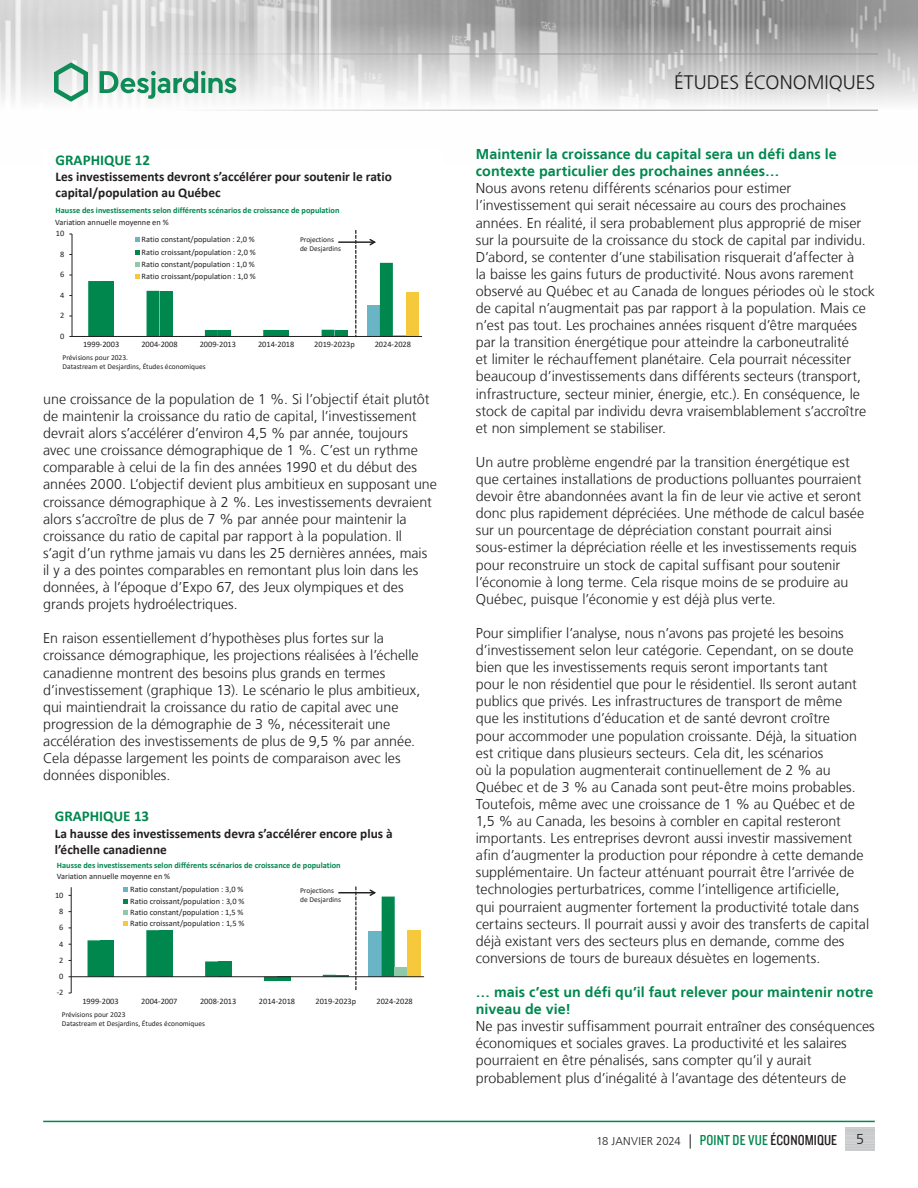
<style>
.page{position:relative;width:918px;height:1188px;background:#fff}
.page>*{position:absolute;margin:0;border:0;box-sizing:border-box;transform-origin:0 0}
.t1{font:300 19.5px "Frutiger LT";color:#231f20}
.t2{font:700 15px "Calibri";color:#00874e}
.t3{font:300 14.25px/17.1px "Frutiger LT";color:#231f20}
.Texte_Titre{font:700 14.25px/17.1px "Frutiger LT";letter-spacing:.005em;color:#00874e}
.t4{font:700 13.35px/15.9px "Calibri";color:#231f20}
.t5{font:300 11.25px "Frutiger LT";letter-spacing:.005em;color:#231f20}
.t6{font:8.4px/12.3px "Calibri";color:#231f20;text-align:justify}
.t7{font:700 8.4px/11.4px "Calibri";color:#00874e}
.t8{font:7.5px/9px "Calibri";color:#231f20}
.s1{font-weight:400;color:#231f20}
.s2{font-size:14.25px}
.s3{font-family:"Knockout 29 Junior Ltweight";font-weight:400;font-size:15px;color:#00874e}
.s4{font-family:"Knockout 29 Junior Ltweight";font-weight:400;font-size:15px}
</style>
<div class="page">
<img style="left:0;top:0;width:918px;height:110px">
<hr style="left:0;top:54px;width:878px;height:1px;background:#939598">
<hr style="left:0;top:110px;width:878px;height:1px;background:#939598">
<svg style="left:54px;top:62px;width:34px;height:40px"></svg>
<svg style="left:100px;top:71px;width:136px;height:28px"></svg>
<hr style="left:43px;top:1121px;width:832px;height:1px;background:#00874e">
<div style="left:406px;top:292px;width:13px;height:44px;background:#f6c93c"></div>
<hr style="left:72px;top:234px;width:1px;height:102px;background:#231f20">
<hr style="left:72px;top:336px;width:350px;height:1px;background:#231f20">
<svg style="left:88px;top:230px;width:318px;height:106px"></svg>
<div style="left:395px;top:967px;width:13px;height:10px;background:#8ec9a9"></div>
<div style="left:408px;top:930px;width:13px;height:47px;background:#f6c93c"></div>
<hr style="left:71px;top:887px;width:1px;height:106px;background:#231f20">
<hr style="left:71px;top:976px;width:353px;height:1px;background:#231f20">
<svg style="left:88px;top:887px;width:307px;height:103px"></svg>
<p class="t2" style="left:56px;top:149px;width:96px">GRAPHIQUE 12</p>
<p class="t4" style="left:56px;top:169px;width:338px">Les investissements devront s’accélérer pour soutenir le ratio capital/population au Québec</p>
<p class="t7" style="left:55px;top:205px;width:286px">Hausse des investissements selon différents scénarios de croissance de population<br><span class="s1">Variation annuelle moyenne en %</span></p>
<p class="t6" style="left:56px;top:227px;width:10px">10</p>
<p class="t6" style="left:60px;top:248px;width:6px">8</p>
<p class="t6" style="left:60px;top:268px;width:6px">6</p>
<p class="t6" style="left:60px;top:289px;width:6px">4</p>
<p class="t6" style="left:60px;top:309px;width:6px">2</p>
<p class="t6" style="left:60px;top:330px;width:6px">0</p>
<p class="t6" style="left:142px;top:233px;width:116px">Ratio constant/population : 2,0 % Ratio croissant/population : 2,0 % Ratio constant/population : 1,0 % Ratio croissant/population : 1,0 %</p>
<p class="t8" style="left:300px;top:235px;width:43px">Projections de Desjardins</p>
<p class="t6" style="left:83px;top:338px;width:38px">1999-2003</p>
<p class="t6" style="left:141px;top:338px;width:38px">2004-2008</p>
<p class="t6" style="left:200px;top:338px;width:38px">2009-2013</p>
<p class="t6" style="left:258px;top:338px;width:38px">2014-2018</p>
<p class="t6" style="left:314px;top:338px;width:42px">2019-2023p</p>
<p class="t6" style="left:375px;top:338px;width:38px">2024-2028</p>
<p class="t8" style="left:63px;top:353px;width:145px">Prévisions pour 2023.<br>Datastream et Desjardins, Études économiques</p>
<p class="t3" style="left:43px;top:391px;width:395px">une croissance de la population de 1 %. Si l’objectif était plutôt de maintenir la croissance du ratio de capital, l’investissement devrait alors s’accélérer d’environ 4,5 % par année, toujours avec une croissance démographique de 1 %. C’est un rythme comparable à celui de la fin des années 1990 et du début des années 2000. L’objectif devient plus ambitieux en supposant une croissance démographique à 2 %. Les investissements devraient alors s’accroître de plus de 7 % par année pour maintenir la croissance du ratio de capital par rapport à la population. Il s’agit d’un rythme jamais vu dans les 25 dernières années, mais il y a des pointes comparables en remontant plus loin dans les données, à l’époque d’Expo 67, des Jeux olympiques et des grands projets hydroélectriques.</p>
<p class="t3" style="left:43px;top:630px;width:379px">En raison essentiellement d’hypothèses plus fortes sur la croissance démographique, les projections réalisées à l’échelle canadienne montrent des besoins plus grands en termes d’investissement (graphique 13). Le scénario le plus ambitieux, qui maintiendrait la croissance du ratio de capital avec une progression de la démographie de 3 %, nécessiterait une accélération des investissements de plus de 9,5 % par année.<br>Cela dépasse largement les points de comparaison avec les données disponibles.</p>
<p class="t2" style="left:55px;top:806px;width:96px">GRAPHIQUE 13</p>
<p class="t4" style="left:55px;top:825px;width:339px">La hausse des investissements devra s’accélérer encore plus à l’échelle canadienne</p>
<p class="t7" style="left:57px;top:860px;width:285px;line-height:10.6px">Hausse des investissements selon différents scénarios de croissance de population<br><span class="s1">Variation annuelle moyenne en %</span></p>
<p class="t6" style="left:55px;top:889px;width:10px">10</p>
<p class="t6" style="left:59px;top:905px;width:6px">8</p>
<p class="t6" style="left:59px;top:921px;width:6px">6</p>
<p class="t6" style="left:59px;top:937px;width:6px">4</p>
<p class="t6" style="left:59px;top:954px;width:6px">2</p>
<p class="t6" style="left:59px;top:970px;width:6px">0</p>
<p class="t6" style="left:57px;top:986px;width:8px">-2</p>
<p class="t6" style="left:130px;top:884px;width:116px;line-height:11.1px">Ratio constant/population : 3,0 % Ratio croissant/population : 3,0 % Ratio constant/population : 1,5 % Ratio croissant/population : 1,5 %</p>
<p class="t8" style="left:300px;top:886px;width:43px">Projections de Desjardins</p>
<p class="t6" style="left:82px;top:995px;width:38px">1999-2003</p>
<p class="t6" style="left:141px;top:995px;width:38px">2004-2007</p>
<p class="t6" style="left:200px;top:995px;width:38px">2008-2013</p>
<p class="t6" style="left:259px;top:995px;width:38px">2014-2018</p>
<p class="t6" style="left:316px;top:995px;width:42px">2019-2023p</p>
<p class="t6" style="left:377px;top:995px;width:38px">2024-2028</p>
<p class="t8" style="left:62px;top:1010px;width:145px">Prévisions pour 2023<br>Datastream et Desjardins, Études économiques</p>
<h1 class="t1" style="left:674px;top:72px;width:203px">ÉTUDES ÉCONOMIQUES</h1>
<p class="Texte_Titre" style="left:476px;top:146px;width:362px">Maintenir la croissance du capital sera un défi dans le contexte particulier des prochaines années…</p>
<p class="t3" style="left:476px;top:180px;width:400px">Nous avons retenu différents scénarios pour estimer l’investissement qui serait nécessaire au cours des prochaines années. En réalité, il sera probablement plus approprié de miser sur la poursuite de la croissance du stock de capital par individu.<br>D’abord, se contenter d’une stabilisation risquerait d’affecter à<br>la baisse les gains futurs de productivité. Nous avons rarement observé au Québec et au Canada de longues périodes où le stock de capital n’augmentait pas par rapport à la population. Mais ce n’est pas tout. Les prochaines années risquent d’être marquées par la transition énergétique pour atteindre la carboneutralité<br>et limiter le réchauffement planétaire. Cela pourrait nécessiter beaucoup d’investissements dans différents secteurs (transport, infrastructure, secteur minier, énergie, etc.). En conséquence, le stock de capital par individu devra vraisemblablement s’accroître et non simplement se stabiliser.</p>
<p class="t3" style="left:476px;top:454px;width:390px">Un autre problème engendré par la transition énergétique est que certaines installations de productions polluantes pourraient devoir être abandonnées avant la fin de leur vie active et seront donc plus rapidement dépréciées. Une méthode de calcul basée sur un pourcentage de dépréciation constant pourrait ainsi sous-estimer la dépréciation réelle et les investissements requis pour reconstruire un stock de capital suffisant pour soutenir l’économie à long terme. Cela risque moins de se produire au Québec, puisque l’économie y est déjà plus verte.</p>
<p class="t3" style="left:476px;top:625px;width:395px">Pour simplifier l’analyse, nous n’avons pas projeté les besoins d’investissement selon leur catégorie. Cependant, on se doute bien que les investissements requis seront importants tant<br>pour le non résidentiel que pour le résidentiel. Ils seront autant publics que privés. Les infrastructures de transport de même<br>que les institutions d’éducation et de santé devront croître<br>pour accommoder une population croissante. Déjà, la situation est critique dans plusieurs secteurs. Cela dit, les scénarios<br>où la population augmenterait continuellement de 2 % au Québec et de 3 % au Canada sont peut-être moins probables.<br>Toutefois, même avec une croissance de 1 % au Québec et de 1,5 % au Canada, les besoins à combler en capital resteront importants. Les entreprises devront aussi investir massivement afin d’augmenter la production pour répondre à cette demande supplémentaire. Un facteur atténuant pourrait être l’arrivée de technologies perturbatrices, comme l’intelligence artificielle,<br>qui pourraient augmenter fortement la productivité totale dans certains secteurs. Il pourrait aussi y avoir des transferts de capital déjà existant vers des secteurs plus en demande, comme des conversions de tours de bureaux désuètes en logements.</p>
<p class="Texte_Titre" style="left:476px;top:984px;width:399px">… mais c’est un défi qu’il faut relever pour maintenir notre niveau de vie!</p>
<p class="t3" style="left:476px;top:1018px;width:400px">Ne pas investir suffisamment pourrait entraîner des conséquences économiques et sociales graves. La productivité et les salaires pourraient en être pénalisés, sans compter qu’il y aurait probablement plus d’inégalité à l’avantage des détenteurs de</p>
<p class="t5" style="left:596px;top:1135px;width:242px">18 JANVIER 2024 <span class="s2">|</span> <span class="s3">POINT DE VUE</span> <span class="s4">ÉCONOMIQUE</span></p>
<p class="t3" style="left:856px;top:1131px;width:9px">5</p>
</div>
